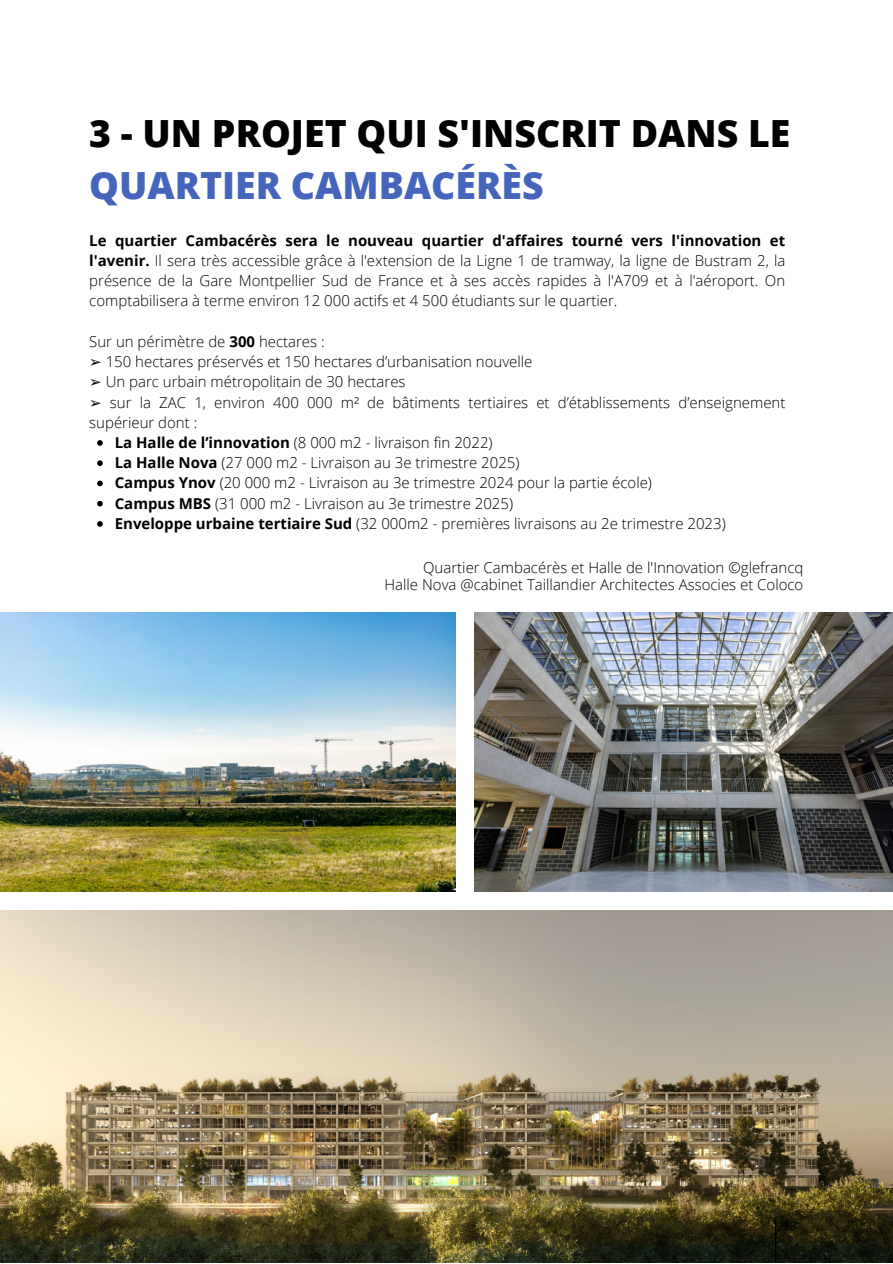
<style>
.page{position:relative;width:893px;height:1264px;background:#fff}
.page>*{position:absolute;margin:0;border:0;box-sizing:border-box;transform-origin:0 0}
.t1{font:800 37.5px "Open Sans";color:#000}
.t2{font:800 37.5px "Open Sans";color:#4465bb}
.t3{font:300 15px/20.2px "Open Sans";color:#000}
.t4{font:12px "Arimo";color:#000}
.s1{font-weight:700}
.s2{font-family:"DejaVu Sans";font-weight:400}
</style>
<div class="page">
<img style="left:0;top:910px;width:892px;height:352px">
<hr style="left:775px;top:1219px;width:1px;height:42px;background:#000">
<img style="left:474px;top:612px;width:418px;height:279px">
<img style="left:0;top:612px;width:455px;height:279px">
<svg style="left:97px;top:440px;width:6px;height:6px"></svg>
<svg style="left:97px;top:460px;width:6px;height:6px"></svg>
<svg style="left:97px;top:480px;width:6px;height:6px"></svg>
<svg style="left:97px;top:501px;width:6px;height:5px"></svg>
<svg style="left:97px;top:521px;width:6px;height:5px"></svg>
<h1 class="t1" style="left:89px;top:107px;width:702px">3 - UN PROJET QUI S'INSCRIT DANS LE</h1>
<h1 class="t2" style="left:89px;top:159px;width:456px">QUARTIER CAMBACÉRÈS</h1>
<p class="t3" style="left:89px;top:230px;width:697px;text-align:justify"><span class="s1">Le quartier Cambacérès sera le nouveau quartier d'affaires tourné vers l'innovation et l'avenir.</span> Il sera très accessible grâce à l'extension de la Ligne 1 de tramway, la ligne de Bustram 2, la présence de la Gare Montpellier Sud de France et à ses accès rapides à l'A709 et à l'aéroport. On comptabilisera à terme environ 12 000 actifs et 4 500 étudiants sur le quartier.</p>
<p class="t3" style="left:89px;top:331px;width:237px">Sur un périmètre de <span class="s1">300</span> hectares :</p>
<p class="t3" style="left:89px;top:351px;width:444px"><span class="s2">➢</span> 150 hectares préservés et 150 hectares d’urbanisation nouvelle</p>
<p class="t3" style="left:89px;top:371px;width:318px"><span class="s2">➢</span> Un parc urbain métropolitain de 30 hectares</p>
<p class="t3" style="left:89px;top:391px;width:697px"><span class="s2">➢</span> sur la ZAC 1, environ 400 000 m² de bâtiments tertiaires et d’établissements d’enseignement supérieur dont :</p>
<p class="t3" style="left:115px;top:432px;width:612px"><span class="s1">La Halle de l’innovation</span> (8 000 m2 - livraison fin 2022)<br><span class="s1">La Halle Nova</span> (27 000 m2 - Livraison au 3e trimestre 2025)<br><span class="s1">Campus Ynov</span> (20 000 m2 - Livraison au 3e trimestre 2024 pour la partie école)<br><span class="s1">Campus MBS</span> (31 000 m2 - Livraison au 3e trimestre 2025)<br><span class="s1">Enveloppe urbaine tertiaire Sud</span> (32 000m2 - premières livraisons au 2e trimestre 2023)</p>
<p class="t3" style="left:384px;top:558px;width:420px;line-height:16.8px;text-align:right">Quartier Cambacérès et Halle de l'Innovation ©glefrancq<br>Halle Nova @cabinet Taillandier Architectes Associes et Coloco</p>
<p class="t4" style="left:783px;top:1218px;width:15px">13</p>
</div>
